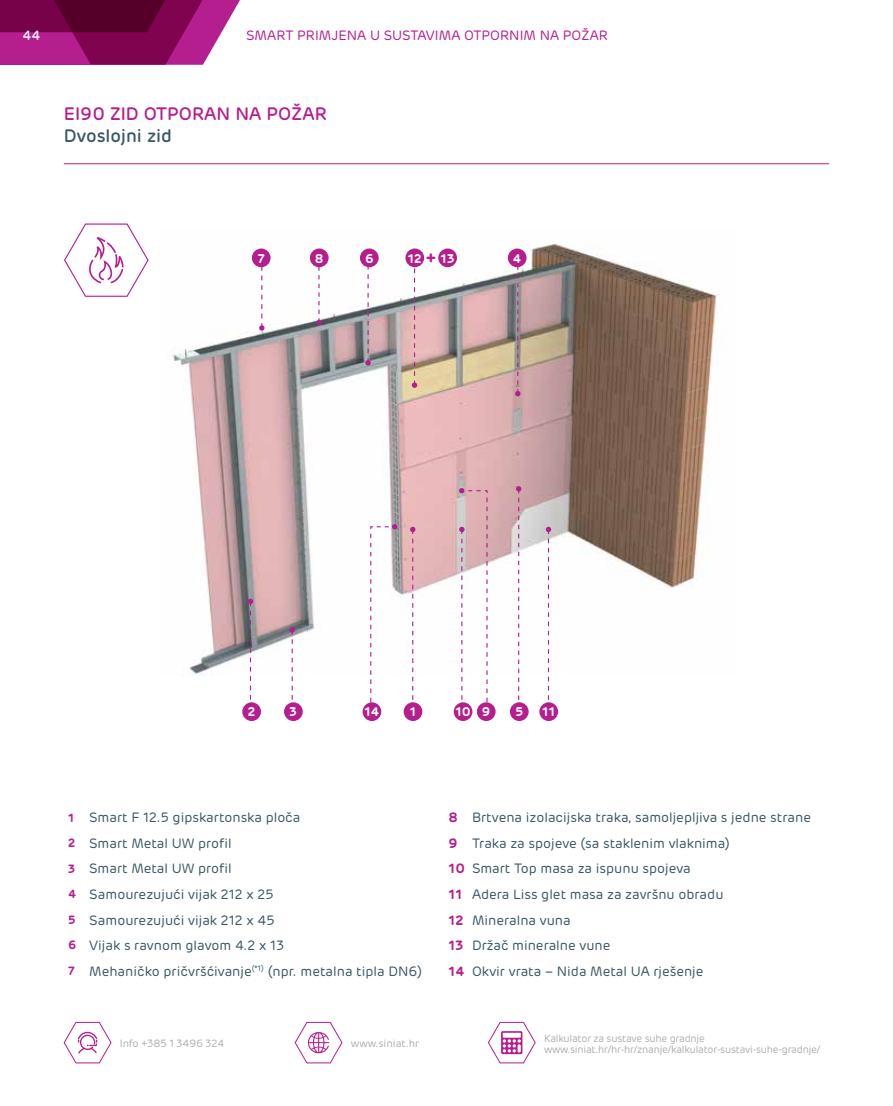
<style>
.page{position:relative;width:893px;height:1106px;background:#fff}
.page>*{position:absolute;margin:0;border:0;box-sizing:border-box;transform-origin:0 0}
.t1{font:500 18px "Rubrik";color:#b41e8e}
.t2{font:500 18px "Rubrik";color:#395765}
.t3{font:13.5px "Rubrik";color:#395765}
.t4{font:13.5px "Rubrik";color:#b41e8e}
.t5{font:500 13.5px "Rubrik";color:#fff}
.t6{font:600 12.6px "Rubrik";color:#fff}
.t7{font:10.5px/10.5px "Rubrik";letter-spacing:-.02em;color:#adafb2}
.t8{font:10.5px "Rubrik";color:#adafb2}
.s1{font-size:17.7px;color:#b41e8e}
.s2{font-weight:600;font-size:12px;color:#b41e8e}
.s3{font-weight:600;color:#b41e8e}
</style>
<div class="page">
<img style="left:172px;top:244px;width:547px;height:431px">
<svg style="left:515px;top:267px;width:5px;height:129px"></svg>
<svg style="left:412px;top:267px;width:5px;height:121px"></svg>
<svg style="left:365px;top:266px;width:6px;height:99px"></svg>
<svg style="left:316px;top:267px;width:6px;height:58px"></svg>
<svg style="left:259px;top:267px;width:6px;height:64px"></svg>
<svg style="left:546px;top:527px;width:5px;height:173px"></svg>
<svg style="left:289px;top:627px;width:6px;height:73px"></svg>
<svg style="left:248px;top:598px;width:5px;height:102px"></svg>
<svg style="left:410px;top:527px;width:5px;height:173px"></svg>
<svg style="left:370px;top:524px;width:27px;height:186px"></svg>
<svg style="left:516px;top:486px;width:5px;height:214px"></svg>
<svg style="left:459px;top:488px;width:29px;height:222px"></svg>
<div style="left:242px;top:702px;width:19px;height:19px;background:#b41e8e;border-radius:50%"></div>
<div style="left:284px;top:702px;width:19px;height:19px;background:#b41e8e;border-radius:50%"></div>
<div style="left:363px;top:702px;width:18px;height:19px;background:#b41e8e;border-radius:50%"></div>
<div style="left:404px;top:702px;width:18px;height:19px;background:#b41e8e;border-radius:50%"></div>
<div style="left:454px;top:702px;width:18px;height:19px;background:#b41e8e;border-radius:50%"></div>
<div style="left:477px;top:702px;width:19px;height:19px;background:#b41e8e;border-radius:50%"></div>
<div style="left:510px;top:702px;width:19px;height:19px;background:#b41e8e;border-radius:50%"></div>
<div style="left:539px;top:702px;width:19px;height:19px;background:#b41e8e;border-radius:50%"></div>
<div style="left:252px;top:248px;width:19px;height:19px;background:#b41e8e;border-radius:50%"></div>
<div style="left:310px;top:248px;width:19px;height:19px;background:#b41e8e;border-radius:50%"></div>
<div style="left:360px;top:248px;width:19px;height:19px;background:#b41e8e;border-radius:50%"></div>
<div style="left:508px;top:248px;width:19px;height:19px;background:#b41e8e;border-radius:50%"></div>
<div style="left:438px;top:248px;width:19px;height:19px;background:#b41e8e;border-radius:50%"></div>
<div style="left:405px;top:248px;width:19px;height:19px;background:#b41e8e;border-radius:50%"></div>
<svg style="left:64px;top:223px;width:85px;height:74px"></svg>
<hr style="left:64px;top:163px;width:765px;height:1px;background:#b41e8e">
<svg style="left:0;top:0;width:240px;height:65px;background:#901d68"></svg>
<svg style="left:63px;top:1021px;width:49px;height:42px"></svg>
<svg style="left:294px;top:1021px;width:49px;height:42px"></svg>
<svg style="left:487px;top:1021px;width:49px;height:42px"></svg>
<p class="t5" style="left:22px;top:27px;width:20px">44</p>
<p class="t4" style="left:246px;top:27px;width:363px">SMART PRIMJENA U SUSTAVIMA OTPORNIM NA POŽAR</p>
<h1 class="t1" style="left:64px;top:102px;width:265px">EI90 ZID OTPORAN NA POŽAR</h1>
<h1 class="t2" style="left:64px;top:124px;width:110px">Dvoslojni zid</h1>
<p class="t6" style="left:258px;top:250px;width:8px">7</p>
<p class="t6" style="left:315px;top:250px;width:10px">8</p>
<p class="t6" style="left:365px;top:250px;width:10px">6</p>
<p class="t6" style="left:408px;top:250px;width:48px">12 <span class="s1">+</span> 13</p>
<p class="t6" style="left:513px;top:250px;width:10px">4</p>
<p class="t6" style="left:248px;top:704px;width:9px">2</p>
<p class="t6" style="left:290px;top:704px;width:9px">3</p>
<p class="t6" style="left:364px;top:704px;width:16px">14</p>
<p class="t6" style="left:410px;top:704px;width:8px">1</p>
<p class="t6" style="left:455px;top:704px;width:37px">10 9</p>
<p class="t6" style="left:515px;top:704px;width:9px">5</p>
<p class="t6" style="left:542px;top:704px;width:14px">11</p>
<p class="t3" style="left:68px;top:809px;width:234px"><span class="s2">1</span> Smart F 12.5 gipskartonska ploča</p>
<p class="t3" style="left:449px;top:809px;width:364px"><span class="s3">8</span> Brtvena izolacijska traka, samoljepljiva s jedne strane</p>
<p class="t3" style="left:68px;top:834px;width:165px"><span class="s2">2</span> Smart Metal UW profil</p>
<p class="t3" style="left:449px;top:834px;width:283px"><span class="s3">9</span> Traka za spojeve (sa staklenim vlaknima)</p>
<p class="t3" style="left:68px;top:860px;width:165px"><span class="s2">3</span> Smart Metal UW profil</p>
<p class="t3" style="left:449px;top:860px;width:244px"><span class="s3">10</span> Smart Top masa za ispunu spojeva</p>
<p class="t3" style="left:68px;top:885px;width:207px"><span class="s2">4</span> Samourezujući vijak 212 x 25</p>
<p class="t3" style="left:449px;top:885px;width:276px"><span class="s3">11</span> Adera Liss glet masa za završnu obradu</p>
<p class="t3" style="left:68px;top:911px;width:208px"><span class="s2">5</span> Samourezujući vijak 212 x 45</p>
<p class="t3" style="left:449px;top:911px;width:124px"><span class="s3">12</span> Mineralna vuna</p>
<p class="t3" style="left:68px;top:936px;width:218px"><span class="s2">6</span> Vijak s ravnom glavom 4.2 x 13</p>
<p class="t3" style="left:449px;top:936px;width:163px"><span class="s3">13</span> Držač mineralne vune</p>
<p class="t3" style="left:68px;top:962px;width:356px"><span class="s2">7</span> Mehaničko pričvršćivanje<sup>(*1)</sup> (npr. metalna tipla DN6)</p>
<p class="t3" style="left:449px;top:962px;width:256px"><span class="s3">14</span> Okvir vrata – Nida Metal UA rješenje</p>
<p class="t7" style="left:120px;top:1037px;width:106px">Info +385 1 3496 324</p>
<p class="t8" style="left:351px;top:1036px;width:70px">www.siniat.hr</p>
<p class="t7" style="left:544px;top:1033px;width:278px">Kalkulator za sustave suhe gradnje www.siniat.hr/hr-hr/znanje/kalkulator-sustavi-suhe-gradnje/</p>
</div>
